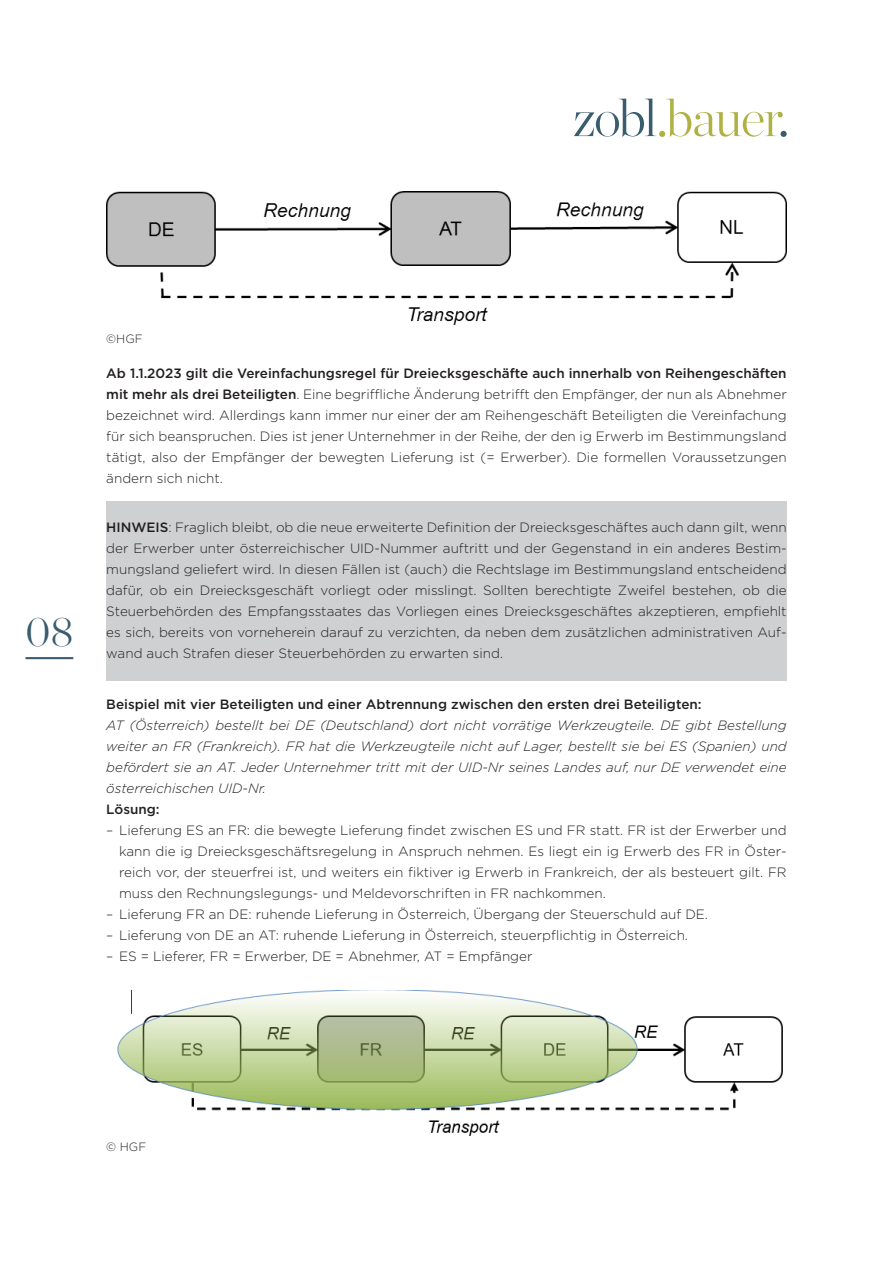
<style>
.page{position:relative;width:893px;height:1263px;background:#fff}
.page>*{position:absolute;margin:0;border:0;box-sizing:border-box;transform-origin:0 0}
.t1{font:200 42px "Chronicle Display";color:#395d6e}
.t2{font:300 13.5px/21px "Gotham";color:#231f20;text-align:justify}
.t3{font:italic 300 13.5px/21px "Gotham";color:#231f20;text-align:justify}
.t4{font:500 13.5px "Gotham";color:#231f20}
.t5{font:300 12px "Gotham";color:#231f20}
.s1{font-weight:500}
</style>
<div class="page">
<svg style="left:574px;top:99px;width:209px;height:38px"></svg>
<div style="left:780px;top:131px;width:7px;height:6px;background:#395d6e;border-radius:50%"></div>
<hr style="left:26px;top:657px;width:47px;height:2px;background:#395d6e">
<img style="left:106px;top:191px;width:681px;height:134px">
<div style="left:106px;top:501px;width:681px;height:180px;background:#cfd0d2"></div>
<img style="left:117px;top:991px;width:666px;height:145px">
<h1 class="t1" style="left:26px;top:600px;width:49px">08</h1>
<p class="t5" style="left:106px;top:331px;width:38px">©HGF</p>
<p class="t2" style="left:106px;top:362px;width:682px"><span class="s1">Ab 1.1.2023 gilt die Vereinfachungsregel für Dreiecksgeschäfte auch innerhalb von Reihengeschäften mit mehr als drei Beteiligten</span>. Eine begriffliche Änderung betrifft den Empfänger, der nun als Abnehmer bezeichnet wird. Allerdings kann immer nur einer der am Reihengeschäft Beteiligten die Vereinfachung für sich beanspruchen. Dies ist jener Unternehmer in der Reihe, der den ig Erwerb im Bestimmungsland tätigt, also der Empfänger der bewegten Lieferung ist (= Erwerber). Die formellen Voraussetzungen ändern sich nicht.</p>
<p class="t2" style="left:106px;top:516px;width:682px"><span class="s1">HINWEIS</span>: Fraglich bleibt, ob die neue erweiterte Definition der Dreiecksgeschäftes auch dann gilt, wenn der Erwerber unter österreichischer UID-Nummer auftritt und der Gegenstand in ein anderes Bestim&shy;mungsland geliefert wird. In diesen Fällen ist (auch) die Rechtslage im Bestimmungsland entscheidend dafür, ob ein Dreiecksgeschäft vorliegt oder misslingt. Sollten berechtigte Zweifel bestehen, ob die Steuerbehörden des Empfangsstaates das Vorliegen eines Dreiecksgeschäftes akzeptieren, empfiehlt es sich, bereits von vorneherein darauf zu verzichten, da neben dem zusätzlichen administrativen Auf&shy;wand auch Strafen dieser Steuerbehörden zu erwarten sind.</p>
<p class="t4" style="left:106px;top:695px;width:597px">Beispiel mit vier Beteiligten und einer Abtrennung zwischen den ersten drei Beteiligten:</p>
<p class="t3" style="left:106px;top:714px;width:682px">AT (Österreich) bestellt bei DE (Deutschland) dort nicht vorrätige Werkzeugteile. DE gibt Bestellung weiter an FR (Frankreich). FR hat die Werkzeugteile nicht auf Lager, bestellt sie bei ES (Spanien) und befördert sie an AT. Jeder Unternehmer tritt mit der UID-Nr seines Landes auf, nur DE verwendet eine österreichischen UID-Nr.</p>
<p class="t4" style="left:106px;top:800px;width:55px">Lösung:</p>
<p class="t2" style="left:119px;top:819px;width:669px;text-indent:-13px">– Lieferung ES an FR: die bewegte Lieferung findet zwischen ES und FR statt. FR ist der Erwerber und kann die ig Dreiecksgeschäftsregelung in Anspruch nehmen. Es liegt ein ig Erwerb des FR in Öster&shy;reich vor, der steuerfrei ist, und weiters ein fiktiver ig Erwerb in Frankreich, der als besteuert gilt. FR muss den Rechnungslegungs- und Meldevorschriften in FR nachkommen.</p>
<p class="t2" style="left:106px;top:903px;width:603px">– Lieferung FR an DE: ruhende Lieferung in Österreich, Übergang der Steuerschuld auf DE.</p>
<p class="t2" style="left:106px;top:924px;width:583px">– Lieferung von DE an AT: ruhende Lieferung in Österreich, steuerpflichtig in Österreich.</p>
<p class="t2" style="left:106px;top:945px;width:428px">– ES = Lieferer, FR = Erwerber, DE = Abnehmer, AT = Empfänger</p>
<p class="t5" style="left:106px;top:1139px;width:41px">© HGF</p>
</div>
